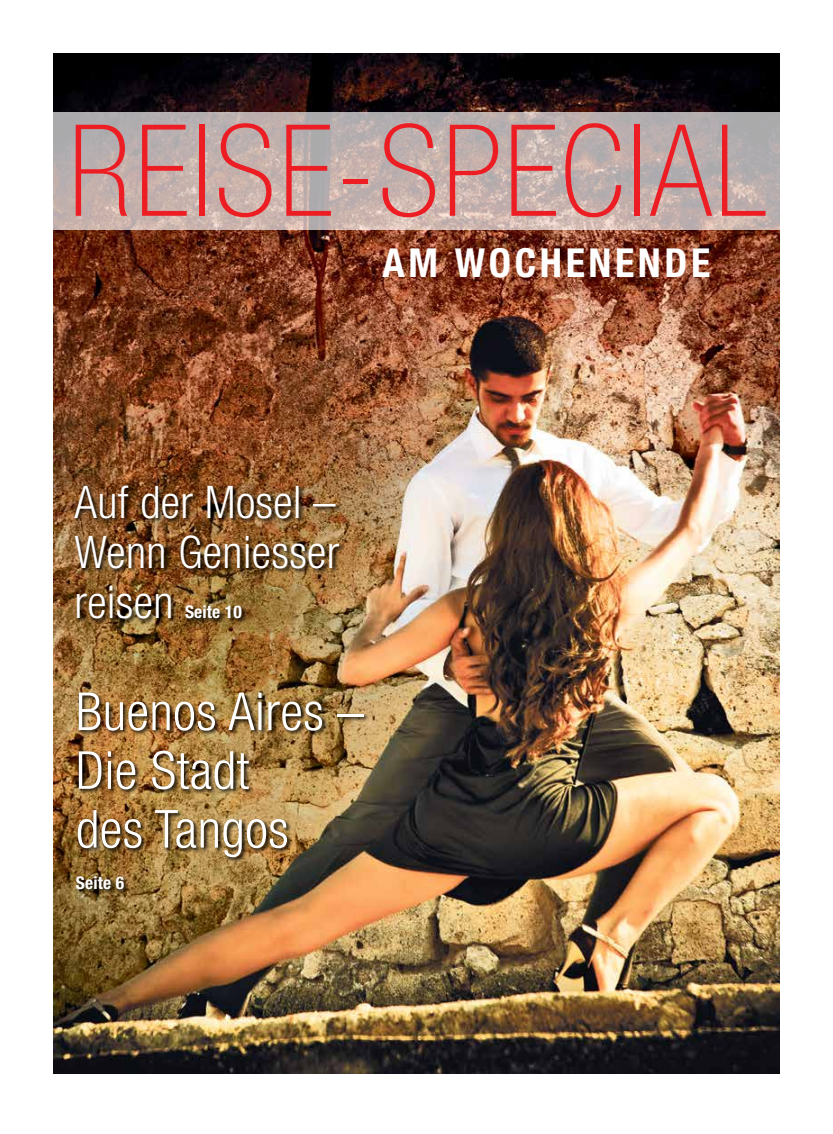
<style>
.page{position:relative;width:833px;height:1134px;background:#fff}
.page>*{position:absolute;margin:0;border:0;box-sizing:border-box;transform-origin:0 0}
.t1{font:100 condensed 127.5px "Helvetica Neue LT Std";letter-spacing:.02em;color:#ed1d24}
.t2{font:300 condensed 52.5px/58.8px "Helvetica Neue LT Std";letter-spacing:.01em;color:#fff}
.t3{font:300 condensed 45px/50px "Helvetica Neue LT Std";letter-spacing:.01em;color:#fff;text-align:justify}
.t4{font:700 condensed 40px "Helvetica Neue LT Std";letter-spacing:.09em;color:#fff}
.t5{font:700 condensed 17.5px "Helvetica Neue LT Std";letter-spacing:.01em;color:#fff}
</style>
<div class="page">
<img style="left:53px;top:53px;width:727px;height:1021px">
<svg style="left:53px;top:112px;width:727px;height:118px;background:#c0b2af"></svg>
<img style="left:73px;top:484px;width:272px;height:141px">
<img style="left:75px;top:692px;width:295px;height:203px">
<h1 class="t1" style="left:68px;top:99px;width:702px">REISE-SPECIAL</h1>
<p class="t4" style="left:382px;top:238px;width:329px">AM WOCHENENDE</p>
<p class="t4" style="left:455px;top:238px;width:174px">SONNTAG</p>
<p class="t3" style="left:74px;top:477px;width:266px">Auf der Mosel – Wenn Geniesser reisen</p>
<p class="t5" style="left:185px;top:601px;width:58px">Seite 10</p>
<p class="t2" style="left:76px;top:682px;width:289px">Buenos Aires –<br>Die Stadt<br>des Tangos</p>
<p class="t5" style="left:76px;top:872px;width:50px">Seite 6</p>
</div>
